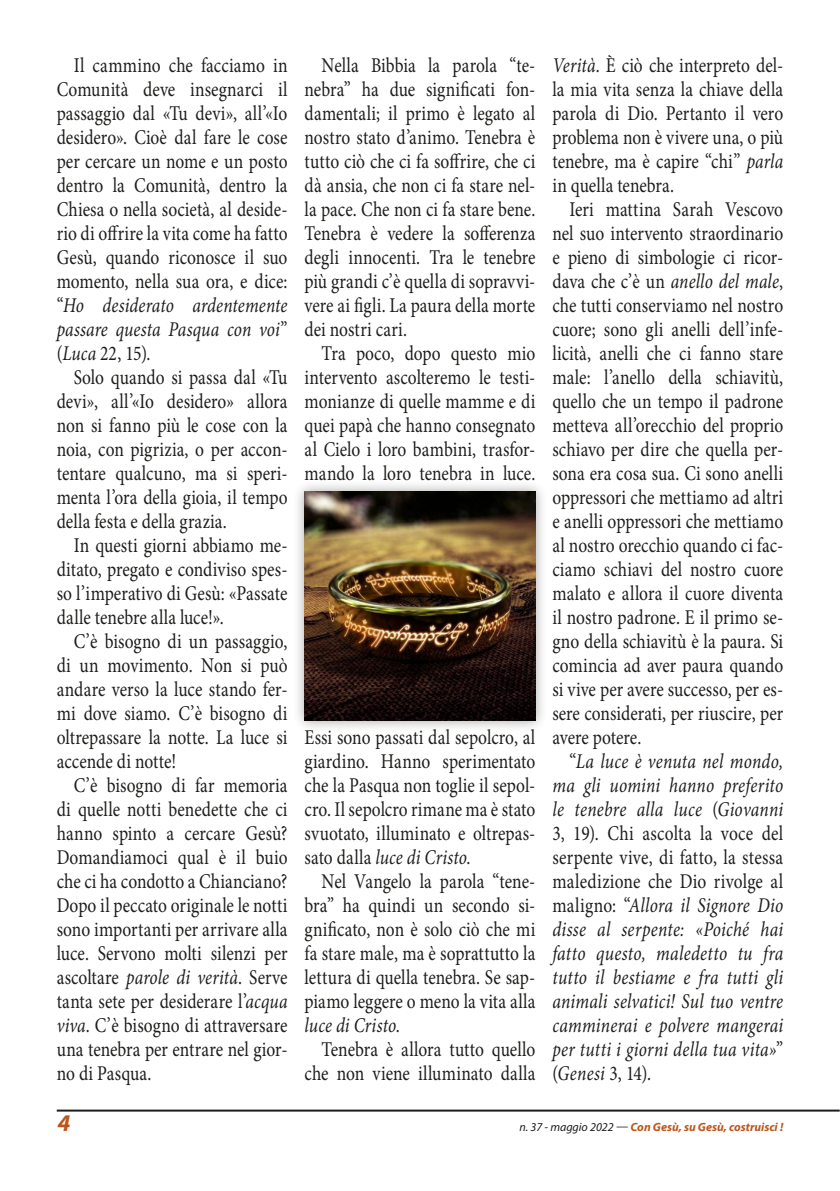
<style>
.page{position:relative;width:840px;height:1191px;background:#fff}
.page>*{position:absolute;margin:0;border:0;box-sizing:border-box;transform-origin:0 0}
.t1{font:italic 700 24px "Myriad Pro";color:#bc551c}
.Testo_paragrafo{font:21px/24px "Minion Pro";color:#1d1d1b;text-align:justify;scale:.83 1}
.Testo_paragrafo-2{font:italic 21px/24px "Minion Pro";letter-spacing:.01em;color:#1d1d1b;text-align:justify;scale:.83 1}
.t2{font:italic 700 12px "Myriad Pro";color:#bc551c}
.s1{font-style:italic}
.s2{font-style:normal}
.s3{font-weight:400;color:#1d1d1b}
</style>
<div class="page">
<hr style="left:57px;top:1109px;width:782px;height:2px;background:#1d1d1b">
<div style="left:292px;top:480px;width:255px;height:253px;background:#1d1d1b;opacity:.4"></div>
<img style="left:304px;top:492px;width:231px;height:229px">
<p class="Testo_paragrafo" style="left:57px;top:53px;width:279px;text-indent:17px">Il cammino che facciamo in Comunità deve insegnarci il passaggio dal «Tu devi», all’«Io desidero». Cioè dal fare le cose per cercare un nome e un posto dentro la Comunità, dentro la Chiesa o nella società, al deside&shy;rio di offrire la vita come ha fatto Gesù, quando riconosce il suo momento, nella sua ora, e dice: “<span class="s1">Ho desiderato ardentemente passare questa Pasqua con voi</span>” (<span class="s1">Luca</span> 22, 15).</p>
<p class="Testo_paragrafo" style="left:57px;top:365px;width:279px;text-indent:17px">Solo quando si passa dal «Tu devi», all’«Io desidero» allora non si fanno più le cose con la noia, con pigrizia, o per accon&shy;tentare qualcuno, ma si speri&shy;menta l’ora della gioia, il tempo della festa e della grazia.</p>
<p class="Testo_paragrafo" style="left:57px;top:533px;width:279px;text-indent:17px">In questi giorni abbiamo me&shy;ditato, pregato e condiviso spes&shy;so l’imperativo di Gesù: «Passate dalle tenebre alla luce!».</p>
<p class="Testo_paragrafo" style="left:57px;top:629px;width:279px;text-indent:17px">C’è bisogno di un passaggio, di un movimento. Non si può andare verso la luce stando fer&shy;mi dove siamo. C’è bisogno di oltrepassare la notte. La luce si accende di notte!</p>
<p class="Testo_paragrafo" style="left:57px;top:773px;width:279px;text-indent:17px">C’è bisogno di far memoria di quelle notti benedette che ci hanno spinto a cercare Gesù?<br>Domandiamoci qual è il buio che ci ha condotto a Chianciano?<br>Dopo il peccato originale le notti sono importanti per arrivare alla luce. Servono molti silenzi per ascoltare <span class="s1">parole di verità</span>. Serve tanta sete per desiderare l’<span class="s1">acqua viva</span>. C’è bisogno di attraversare una tenebra per entrare nel gior&shy;no di Pasqua.</p>
<p class="Testo_paragrafo" style="left:304px;top:53px;width:279px;text-indent:17px">Nella Bibbia la parola “te&shy;nebra” ha due significati fon&shy;damentali; il primo è legato al nostro stato d’animo. Tenebra è tutto ciò che ci fa soffrire, che ci dà ansia, che non ci fa stare nel&shy;la pace. Che non ci fa stare bene.<br>Tenebra è vedere la sofferenza degli innocenti. Tra le tenebre più grandi c’è quella di sopravvi&shy;vere ai figli. La paura della morte dei nostri cari.</p>
<p class="Testo_paragrafo" style="left:304px;top:341px;width:279px;text-indent:17px">Tra poco, dopo questo mio intervento ascolteremo le testi&shy;monianze di quelle mamme e di quei papà che hanno consegnato al Cielo i loro bambini, trasfor&shy;mando la loro tenebra in luce.</p>
<p class="Testo_paragrafo" style="left:304px;top:725px;width:279px">Essi sono passati dal sepolcro, al giardino. Hanno sperimentato che la Pasqua non toglie il sepol&shy;cro. Il sepolcro rimane ma è stato svuotato, illuminato e oltrepas&shy;sato dalla <span class="s1">luce di Cristo</span>.</p>
<p class="Testo_paragrafo" style="left:304px;top:869px;width:279px;text-indent:17px">Nel Vangelo la parola “tene&shy;bra” ha quindi un secondo si&shy;gnificato, non è solo ciò che mi fa stare male, ma è soprattutto la lettura di quella tenebra. Se sap&shy;piamo leggere o meno la vita alla <span class="s1">luce di Cristo</span>.</p>
<p class="Testo_paragrafo" style="left:304px;top:1037px;width:279px;text-align:right">Tenebra è allora tutto quello che non viene illuminato dalla</p>
<p class="Testo_paragrafo" style="left:552px;top:53px;width:279px"><span class="s1">Verità</span>. È ciò che interpreto del&shy;la mia vita senza la chiave della parola di Dio. Pertanto il vero problema non è vivere una, o più tenebre, ma è capire “chi” <span class="s1">parla </span>in quella tenebra.</p>
<p class="Testo_paragrafo" style="left:552px;top:197px;width:279px;text-indent:17px">Ieri mattina Sarah Vescovo nel suo intervento straordinario e pieno di simbologie ci ricor&shy;dava che c’è un <span class="s1">anello del male</span>, che tutti conserviamo nel nostro cuore; sono gli anelli dell’infe&shy;licità, anelli che ci fanno stare male: l’anello della schiavitù, quello che un tempo il padrone metteva all’orecchio del proprio schiavo per dire che quella per&shy;sona era cosa sua. Ci sono anelli oppressori che mettiamo ad altri e anelli oppressori che mettiamo al nostro orecchio quando ci fac&shy;ciamo schiavi del nostro cuore malato e allora il cuore diventa il nostro padrone. E il primo se&shy;gno della schiavitù è la paura. Si comincia ad aver paura quando si vive per avere successo, per es&shy;sere considerati, per riuscire, per avere potere.</p>
<p class="Testo_paragrafo-2" style="left:552px;top:749px;width:279px;text-indent:17px"><span class="s2">“</span>La luce è venuta nel mondo, ma gli uomini hanno preferito le tenebre alla luce <span class="s2">(</span>Giovanni <span class="s2">3, 19). Chi ascolta la voce del serpente vive, di fatto, la stessa maledizione che Dio rivolge al maligno: “</span>Allora il Signore Dio disse al serpente: «Poiché hai fatto questo, maledetto tu fra tutto il bestiame e fra tutti gli animali selvatici! Sul tuo ventre camminerai e polvere mangerai per tutti i giorni della tua vita»<span class="s2">” (</span>Genesi <span class="s2">3, 14).</span></p>
<p class="t1" style="left:57px;top:1107px;width:14px">4</p>
<p class="t2" style="left:519px;top:1119px;width:265px"><span class="s3">n. 37 - maggio 2022 —</span> Con Gesù, su Gesù, costruisci !</p>
</div>
